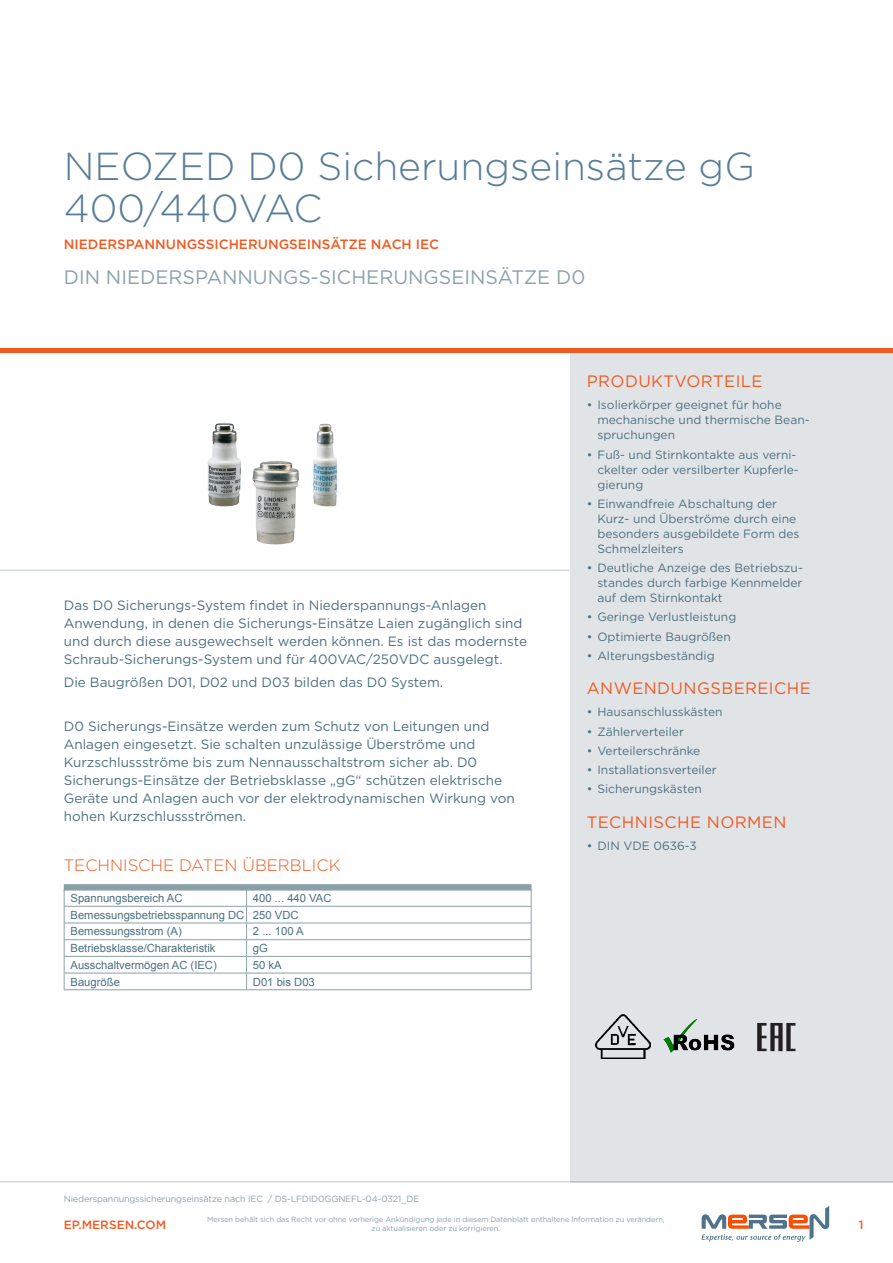
<style>
.page{position:relative;width:893px;height:1263px;background:#fff}
.page>*{position:absolute;margin:0;border:0;box-sizing:border-box;transform-origin:0 0}
.t1{font:300 39px/42px "Gotham";color:#587d98}
.t2{font:19.5px "Gotham";color:#8ba1a9}
.t3{font:16.5px "Gotham";letter-spacing:.025em;color:#f15a22}
.t4{font:300 16.5px "Gotham";color:#f15a22}
.t5{font:13.5px/18px "Gotham";color:#4c7080}
.t6{font:500 13.5px "Gotham";color:#f15a22}
.t7{font:12px/15px "Gotham";color:#4c7080}
.t8{font:500 12px "Gotham";color:#f15a22}
.t9{font:11.25px/16.6px "Arial";color:#4c7080}
.t10{font:9px "Gotham";letter-spacing:-.015em;color:#8ba1a9}
.t11{font:7.5px/9px "Gotham";letter-spacing:-.015em;color:#8ba1a9;text-align:center}
</style>
<div class="page">
<hr style="left:0;top:1181px;width:893px;height:1px;background:#bec8cd">
<div style="left:570px;top:353px;width:323px;height:829px;background:#e1e4e7"></div>
<hr style="left:0;top:349px;width:893px;height:4px;background:#f15a22">
<hr style="left:0;top:570px;width:570px;height:1px;background:#bec8cd">
<svg style="left:702px;top:1206px;width:127px;height:36px"></svg>
<div style="left:64px;top:884px;width:467px;height:6px;background:#8ba1a9"></div>
<hr style="left:64px;top:906px;width:183px;height:1px;background:#8ba1a9">
<hr style="left:247px;top:906px;width:284px;height:1px;background:#8ba1a9">
<hr style="left:64px;top:923px;width:183px;height:1px;background:#8ba1a9">
<hr style="left:247px;top:923px;width:284px;height:1px;background:#8ba1a9">
<hr style="left:64px;top:939px;width:183px;height:1px;background:#8ba1a9">
<hr style="left:247px;top:939px;width:284px;height:1px;background:#8ba1a9">
<hr style="left:64px;top:956px;width:183px;height:1px;background:#8ba1a9">
<hr style="left:247px;top:956px;width:284px;height:1px;background:#8ba1a9">
<hr style="left:64px;top:973px;width:183px;height:1px;background:#8ba1a9">
<svg style="left:64px;top:890px;width:1px;height:99px"></svg>
<hr style="left:64px;top:989px;width:183px;height:1px;background:#8ba1a9">
<hr style="left:247px;top:973px;width:284px;height:1px;background:#8ba1a9">
<svg style="left:246px;top:890px;width:1px;height:99px"></svg>
<svg style="left:531px;top:890px;width:1px;height:99px"></svg>
<hr style="left:247px;top:989px;width:284px;height:1px;background:#8ba1a9">
<img style="left:207px;top:422px;width:122px;height:84px">
<img style="left:595px;top:1014px;width:56px;height:45px">
<img style="left:757px;top:1023px;width:39px;height:29px">
<img style="left:663px;top:1020px;width:72px;height:33px">
<h1 class="t1" style="left:64px;top:144px;width:693px">NEOZED D0 Sicherungseinsätze gG<br>400/440VAC</h1>
<p class="t6" style="left:64px;top:235px;width:377px">NIEDERSPANNUNGSSICHERUNGSEINSÄTZE NACH IEC</p>
<h2 class="t2" style="left:64px;top:264px;width:523px">DIN NIEDERSPANNUNGS-SICHERUNGSEINSÄTZE D0</h2>
<p class="t5" style="left:64px;top:596px;width:465px">Das D0 Sicherungs-System findet in Niederspannungs-Anlagen Anwendung, in denen die Sicherungs-Einsätze Laien zugänglich sind und durch diese ausgewechselt werden können. Es ist das modernste Schraub-Sicherungs-System und für 400VAC/250VDC ausgelegt.</p>
<p class="t5" style="left:64px;top:672px;width:381px">Die Baugrößen D01, D02 und D03 bilden das D0 System.</p>
<p class="t5" style="left:64px;top:717px;width:452px">D0 Sicherungs-Einsätze werden zum Schutz von Leitungen und Anlagen eingesetzt. Sie schalten unzulässige Überströme und Kurzschlussströme bis zum Nennausschaltstrom sicher ab. D0<br>Sicherungs-Einsätze der Betriebsklasse „gG“ schützen elektrische Geräte und Anlagen auch vor der elektrodynamischen Wirkung von hohen Kurzschlussströmen.</p>
<p class="t4" style="left:64px;top:854px;width:278px">TECHNISCHE DATEN ÜBERBLICK</p>
<p class="t9" style="left:71px;top:890px;width:113px">Spannungsbereich AC</p>
<p class="t9" style="left:71px;top:890px;width:262px;text-indent:182px">400 ... 440 VAC<br>Bemessungsbetriebsspannung DC 250 VDC<br>Bemessungsstrom (A)</p>
<p class="t9" style="left:253px;top:923px;width:52px">2 ... 100 A</p>
<p class="t9" style="left:71px;top:940px;width:147px">Betriebsklasse/Charakteristik</p>
<p class="t9" style="left:253px;top:940px;width:17px">gG</p>
<p class="t9" style="left:71px;top:957px;width:148px">Ausschaltvermögen AC (IEC)</p>
<p class="t9" style="left:253px;top:957px;width:30px">50 kA</p>
<p class="t9" style="left:71px;top:973px;width:51px">Baugröße</p>
<p class="t9" style="left:253px;top:973px;width:63px">D01 bis D03</p>
<p class="t3" style="left:587px;top:371px;width:177px">PRODUKTVORTEILE</p>
<p class="t7" style="left:597px;top:397px;width:214px;text-indent:-11px">• Isolierkörper geeignet für hohe mechanische und thermische Bean&shy;spruchungen</p>
<p class="t7" style="left:597px;top:447px;width:203px;text-indent:-11px">• Fuß- und Stirnkontakte aus verni&shy;ckelter oder versilberter Kupferle&shy;gierung</p>
<p class="t7" style="left:597px;top:496px;width:204px;text-indent:-11px">• Einwandfreie Abschaltung der<br>Kurz- und Überströme durch eine besonders ausgebildete Form des<br>Schmelzleiters</p>
<p class="t7" style="left:597px;top:560px;width:207px;text-align:justify;text-indent:-11px">• Deutliche Anzeige des Betriebszu&shy;standes durch farbige Kennmelder auf dem Stirnkontakt</p>
<p class="t7" style="left:587px;top:609px;width:151px">• Geringe Verlustleistung</p>
<p class="t7" style="left:587px;top:629px;width:145px">• Optimierte Baugrößen</p>
<p class="t7" style="left:587px;top:648px;width:129px">• Alterungsbeständig</p>
<p class="t3" style="left:587px;top:678px;width:225px">ANWENDUNGSBEREICHE</p>
<p class="t7" style="left:587px;top:704px;width:137px">• Hausanschlusskästen</p>
<p class="t7" style="left:587px;top:723px;width:99px">• Zählerverteiler</p>
<p class="t7" style="left:587px;top:743px;width:115px">• Verteilerschränke</p>
<p class="t7" style="left:587px;top:762px;width:131px">• Installationsverteiler</p>
<p class="t7" style="left:587px;top:781px;width:117px">• Sicherungskästen</p>
<p class="t3" style="left:587px;top:811px;width:201px">TECHNISCHE NORMEN</p>
<p class="t7" style="left:587px;top:838px;width:112px">• DIN VDE 0636-3</p>
<p class="t10" style="left:64px;top:1193px;width:357px">Niederspannungssicherungseinsätze nach IEC / DS-LFDID0GGNEFL-04-0321_DE</p>
<p class="t8" style="left:64px;top:1217px;width:104px">EP.MERSEN.COM</p>
<p class="t8" style="left:859px;top:1217px;width:6px">1</p>
<p class="t11" style="left:207px;top:1215px;width:459px">Mersen behält sich das Recht vor ohne vorherige Ankündigung jede in diesem Datenblatt enthaltene Information zu verändern, zu aktualisieren oder zu korrigieren.</p>
</div>
